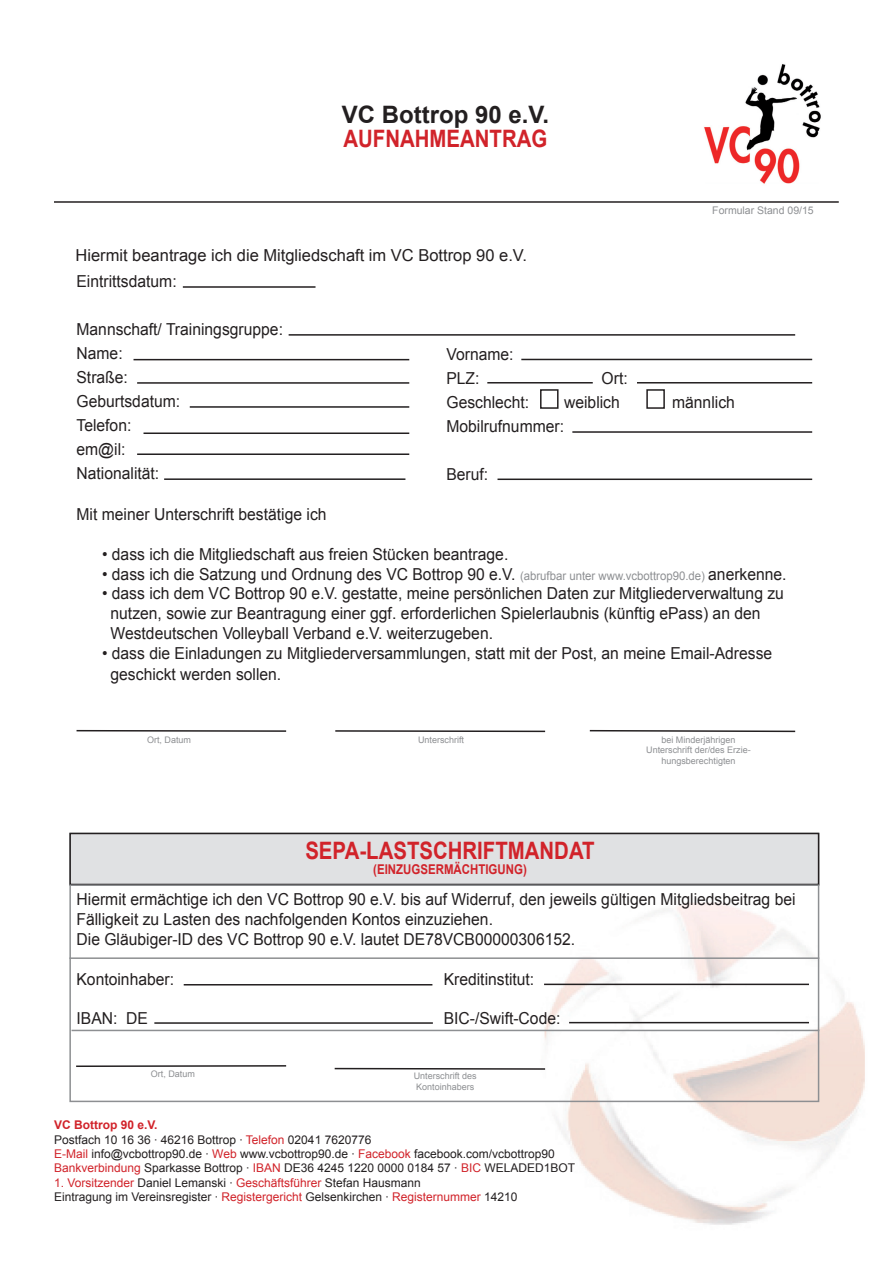
<style>
.page{position:relative;width:893px;height:1263px;background:#fff}
.page>*{position:absolute;margin:0;border:0;box-sizing:border-box;transform-origin:0 0}
.t1{font:700 24px "Arial";color:#d1232a;scale:.85 1}
.t2{font:700 24px "Arial";color:#231f20}
.t3{font:16.5px/24px "Arial";color:#231f20;scale:.95 1}
.t4{font:16.5px "Arial";color:#231f20}
.t5{font:700 13.5px "Arial";color:#d1232a;scale:.85 1}
.t6{font:12px/14.4px "Arial";color:#231f20}
.t7{font:10.5px "Arial";color:#8d8f92}
.t8{font:9px/10.8px "Arial";color:#8d8f92;text-align:center}
.s1{font-size:12px;color:#8d8f92}
.s2{font-weight:700;color:#d1232a}
.s3{color:#d1232a}
</style>
<div class="page">
<img style="left:529px;top:889px;width:336px;height:336px">
<img style="left:704px;top:64px;width:117px;height:120px">
<hr style="left:54px;top:201px;width:785px;height:2px;background:#231f20">
<hr style="left:164px;top:478px;width:241px;height:2px;background:#231f20">
<hr style="left:137px;top:382px;width:272px;height:2px;background:#231f20">
<hr style="left:190px;top:406px;width:219px;height:2px;background:#231f20">
<hr style="left:144px;top:432px;width:265px;height:2px;background:#231f20">
<hr style="left:137px;top:453px;width:272px;height:2px;background:#231f20">
<hr style="left:134px;top:359px;width:275px;height:1px;background:#231f20">
<hr style="left:289px;top:334px;width:506px;height:2px;background:#231f20">
<hr style="left:183px;top:286px;width:132px;height:2px;background:#231f20">
<hr style="left:497px;top:478px;width:315px;height:2px;background:#231f20">
<hr style="left:487px;top:382px;width:106px;height:1px;background:#231f20">
<hr style="left:572px;top:431px;width:240px;height:2px;background:#231f20">
<hr style="left:521px;top:359px;width:291px;height:1px;background:#231f20">
<hr style="left:637px;top:382px;width:175px;height:1px;background:#231f20">
<hr style="left:77px;top:730px;width:209px;height:2px;background:#231f20">
<svg style="left:589px;top:729px;width:207px;height:4px"></svg>
<hr style="left:335px;top:730px;width:210px;height:2px;background:#231f20">
<div style="left:70px;top:833px;width:749px;height:51px;background:#e0e1e3"></div>
<div style="left:69px;top:833px;width:750px;height:52px;border:2px solid #231f20"></div>
<hr style="left:184px;top:984px;width:248px;height:1px;background:#231f20">
<hr style="left:154px;top:1022px;width:279px;height:2px;background:#231f20">
<hr style="left:544px;top:983px;width:265px;height:2px;background:#231f20">
<hr style="left:569px;top:1022px;width:240px;height:1px;background:#231f20">
<hr style="left:76px;top:1065px;width:210px;height:2px;background:#231f20">
<hr style="left:335px;top:1068px;width:210px;height:2px;background:#231f20">
<hr style="left:69px;top:884px;width:750px;height:2px;background:#8d8f92">
<hr style="left:69px;top:957px;width:750px;height:2px;background:#8d8f92">
<hr style="left:72px;top:1030px;width:747px;height:1px;background:#8d8f92">
<div style="left:540px;top:389px;width:19px;height:20px;border:2px solid #231f20"></div>
<div style="left:646px;top:389px;width:19px;height:20px;border:2px solid #231f20"></div>
<h1 class="t2" style="left:342px;top:98px;width:209px">VC Bottrop 90 e.V.</h1>
<h1 class="t1" style="left:343px;top:122px;width:241px">AUFNAHMEANTRAG</h1>
<p class="t4" style="left:75px;top:245px;width:453px">Hiermit beantrage ich die Mitgliedschaft im VC Bottrop 90 e.V.</p>
<p class="t7" style="left:712px;top:203px;width:103px">Formular Stand 09/15</p>
<p class="t3" style="left:77px;top:270px;width:107px">Eintrittsdatum:</p>
<p class="t3" style="left:77px;top:318px;width:219px">Mannschaft/ Trainingsgruppe:<br>Name:<br>Straße:<br>Geburtsdatum:<br>Telefon:<br>em@il:<br>Nationalität:</p>
<p class="t3" style="left:446px;top:342px;width:72px">Vorname:<br>PLZ:</p>
<p class="t3" style="left:602px;top:366px;width:29px">Ort:</p>
<p class="t3" style="left:446px;top:390px;width:89px">Geschlecht:</p>
<p class="t3" style="left:564px;top:390px;width:60px">weiblich</p>
<p class="t3" style="left:672px;top:390px;width:68px">männlich</p>
<p class="t3" style="left:446px;top:414px;width:125px">Mobilrufnummer:</p>
<p class="t3" style="left:446px;top:462px;width:46px">Beruf:</p>
<p class="t3" style="left:77px;top:503px;width:265px">Mit meiner Unterschrift bestätige ich</p>
<p class="t3" style="left:102px;top:542px;width:429px">• dass ich die Mitgliedschaft aus freien Stücken beantrage.</p>
<p class="t3" style="left:102px;top:562px;width:722px">• dass ich die Satzung und Ordnung des VC Bottrop 90 e.V. <span class="s1">(abrufbar unter www.vcbottrop90.de)</span> anerkenne.</p>
<p class="t3" style="left:111px;top:584px;width:710px;line-height:19.8px;text-indent:-9px">• dass ich dem VC Bottrop 90 e.V. gestatte, meine persönlichen Daten zur Mitgliederverwaltung zu nutzen, sowie zur Beantragung einer ggf. erforderlichen Spielerlaubnis (künftig ePass) an den<br>Westdeutschen Volleyball Verband e.V. weiterzugeben.</p>
<p class="t3" style="left:111px;top:642px;width:698px;line-height:21.6px;text-indent:-9px">• dass die Einladungen zu Mitgliederversammlungen, statt mit der Post, an meine Email-Adresse geschickt werden sollen.</p>
<p class="t8" style="left:147px;top:734px;width:46px">Ort, Datum</p>
<p class="t8" style="left:418px;top:734px;width:48px">Unterschrift</p>
<p class="t8" style="left:646px;top:734px;width:106px">bei Minderjährigen<br>Unterschrift der/des Erzie&shy;hungsberechtigten</p>
<h1 class="t1" style="left:305px;top:835px;width:342px">SEPA-LASTSCHRIFTMANDAT</h1>
<p class="t5" style="left:373px;top:861px;width:182px">(EINZUGSERMÄCHTIGUNG)</p>
<p class="t3" style="left:77px;top:890px;width:758px;line-height:19.8px">Hiermit ermächtige ich den VC Bottrop 90 e.V. bis auf Widerruf, den jeweils gültigen Mitgliedsbeitrag bei<br>Fälligkeit zu Lasten des nachfolgenden Kontos einzuziehen.<br>Die Gläubiger-ID des VC Bottrop 90 e.V. lautet DE78VCB00000306152.</p>
<p class="t3" style="left:77px;top:967px;width:104px">Kontoinhaber:</p>
<p class="t3" style="left:77px;top:1007px;width:77px">IBAN: DE</p>
<p class="t3" style="left:444px;top:967px;width:97px">Kreditinstitut:</p>
<p class="t3" style="left:444px;top:1007px;width:124px">BIC-/Swift-Code:</p>
<p class="t8" style="left:151px;top:1069px;width:46px">Ort, Datum</p>
<p class="t8" style="left:414px;top:1071px;width:65px;text-align:left">Unterschrift des<br>Kontoinhabers</p>
<p class="t6" style="left:54px;top:1118px;width:522px"><span class="s2">VC Bottrop 90 e.V.<br></span>Postfach 10 16 36 ∙ 46216 Bottrop ∙ <span class="s3">Telefon</span> 02041 7620776<br><span class="s3">E-Mail</span> info@vcbottrop90.de ∙ <span class="s3">Web</span> www.vcbottrop90.de ∙ <span class="s3">Facebook</span> facebook.com/vcbottrop90<br><span class="s3">Bankverbindung</span> Sparkasse Bottrop ∙ <span class="s3">IBAN</span> DE36 4245 1220 0000 0184 57 ∙ <span class="s3">BIC</span> WELADED1BOT</p>
<p class="t6" style="left:54px;top:1175px;width:465px"><span class="s3">1. Vorsitzender</span> Daniel Lemanski ∙ <span class="s3">Geschäftsführer</span> Stefan Hausmann<br>Eintragung im Vereinsregister ∙ <span class="s3">Registergericht</span> Gelsenkirchen ∙ <span class="s3">Registernummer</span> 14210</p>
</div>
